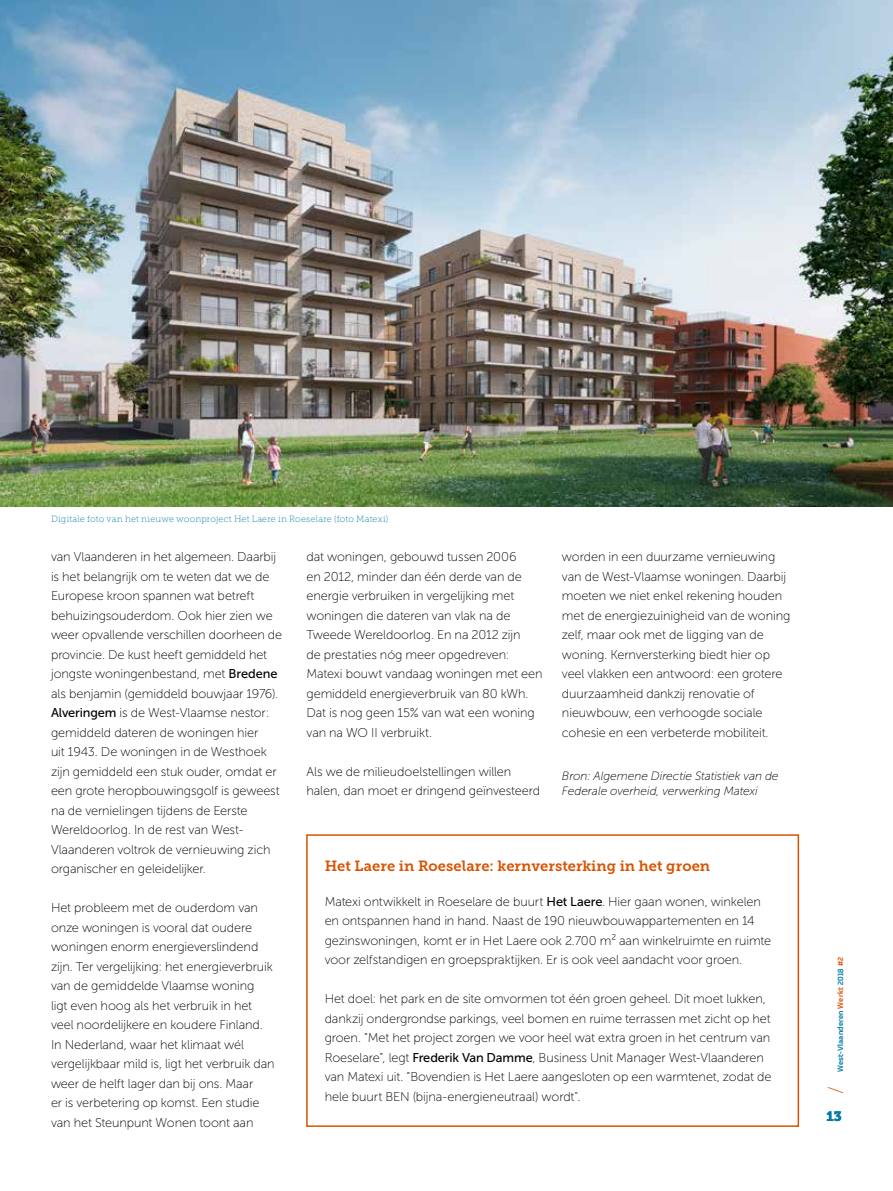
<style>
.page{position:relative;width:893px;height:1191px;background:#fff}
.page>*{position:absolute;margin:0;border:0;box-sizing:border-box;transform-origin:0 0}
.t1{font:100 21px "Prometo";color:#d85301}
.t2{font:14.7px "Museo Slab 700";color:#d85301}
.t3{font:13.5px "Museo Slab 900";color:#007ca9}
.t4{font:12.75px/19.5px "Museo Sans 100";letter-spacing:-.01em;color:#000}
.t5{font:italic 12px/15px "Museo Sans 100";letter-spacing:-.01em;color:#000}
.t6{font:9px "Museo Slab 100";letter-spacing:.015em;color:#007ca9}
.t7{font:500 7.5px "Prometo";letter-spacing:.02em;color:#007ca9}
.s1{font-family:"Museo Sans 500"}
.s2{color:#d85301}
</style>
<div class="page">
<div style="left:306px;top:834px;width:493px;height:292px;border:2px solid #d85301"></div>
<img style="left:0;top:0;width:893px;height:506px">
<p class="t6" style="left:51px;top:514px;width:339px">Digitale foto van het nieuwe woonproject Het Laere in Roeselare (foto Matexi)</p>
<p class="t4" style="left:51px;top:547px;width:233px">van Vlaanderen in het algemeen. Daarbij is het belangrijk om te weten dat we de Europese kroon spannen wat betreft behuizingsouderdom. Ook hier zien we weer opvallende verschillen doorheen de provincie. De kust heeft gemiddeld het jongste woningenbestand, met <span class="s1">Bredene </span>als benjamin (gemiddeld bouwjaar 1976).<br><span class="s1">Alveringem</span> is de West-Vlaamse nestor: gemiddeld dateren de woningen hier<br>uit 1943. De woningen in de Westhoek zijn gemiddeld een stuk ouder, omdat er een grote heropbouwingsgolf is geweest na de vernielingen tijdens de Eerste Wereldoorlog. In de rest van West-Vlaanderen voltrok de vernieuwing zich organischer en geleidelijker.</p>
<p class="t4" style="left:51px;top:898px;width:225px">Het probleem met de ouderdom van onze woningen is vooral dat oudere woningen enorm energieverslindend zijn. Ter vergelijking: het energieverbruik van de gemiddelde Vlaamse woning<br>ligt even hoog als het verbruik in het veel noordelijkere en koudere Finland.<br>In Nederland, waar het klimaat wél vergelijkbaar mild is, ligt het verbruik dan weer de helft lager dan bij ons. Maar<br>er is verbetering op komst. Een studie van het Steunpunt Wonen toont aan</p>
<p class="t4" style="left:306px;top:547px;width:238px">dat woningen, gebouwd tussen 2006<br>en 2012, minder dan één derde van de energie verbruiken in vergelijking met woningen die dateren van vlak na de Tweede Wereldoorlog. En na 2012 zijn<br>de prestaties nóg meer opgedreven:<br>Matexi bouwt vandaag woningen met een gemiddeld energieverbruik van 80 kWh.<br>Dat is nog geen 15% van wat een woning van na WO II verbruikt.</p>
<p class="t4" style="left:306px;top:761px;width:235px">Als we de milieudoelstellingen willen halen, dan moet er dringend geïnvesteerd</p>
<p class="t4" style="left:562px;top:547px;width:230px">worden in een duurzame vernieuwing van de West-Vlaamse woningen. Daarbij moeten we niet enkel rekening houden met de energiezuinigheid van de woning zelf, maar ook met de ligging van de woning. Kernversterking biedt hier op veel vlakken een antwoord: een grotere duurzaamheid dankzij renovatie of nieuwbouw, een verhoogde sociale cohesie en een verbeterde mobiliteit.</p>
<p class="t5" style="left:562px;top:768px;width:218px">Bron: Algemene Directie Statistiek van de<br>Federale overheid, verwerking Matexi</p>
<p class="t2" style="left:325px;top:858px;width:387px">Het Laere in Roeselare: kernversterking in het groen</p>
<p class="t4" style="left:325px;top:892px;width:448px">Matexi ontwikkelt in Roeselare de buurt <span class="s1">Het Laere</span>. Hier gaan wonen, winkelen en ontspannen hand in hand. Naast de 190 nieuwbouwappartementen en 14 gezinswoningen, komt er in Het Laere ook 2.700 m² aan winkelruimte en ruimte voor zelfstandigen en groepspraktijken. Er is ook veel aandacht voor groen.</p>
<p class="t4" style="left:325px;top:989px;width:448px">Het doel: het park en de site omvormen tot één groen geheel. Dit moet lukken, dankzij ondergrondse parkings, veel bomen en ruime terrassen met zicht op het groen. “Met het project zorgen we voor heel wat extra groen in het centrum van Roeselare”, legt <span class="s1">Frederik Van Damme</span>, Business Unit Manager West-Vlaanderen van Matexi uit. “Bovendien is Het Laere aangesloten op een warmtenet, zodat de hele buurt BEN (bijna-energieneutraal) wordt".</p>
<p class="t7" style="left:836px;top:1072px;width:116px;rotate:-90deg">West-Vlaanderen <span class="s2">Werkt</span> 2018 <span class="s2">#2</span></p>
<h1 class="t1" style="left:823px;top:1094px;width:9px;rotate:-90deg">/</h1>
<p class="t3" style="left:826px;top:1108px;width:17px">13</p>
</div>
